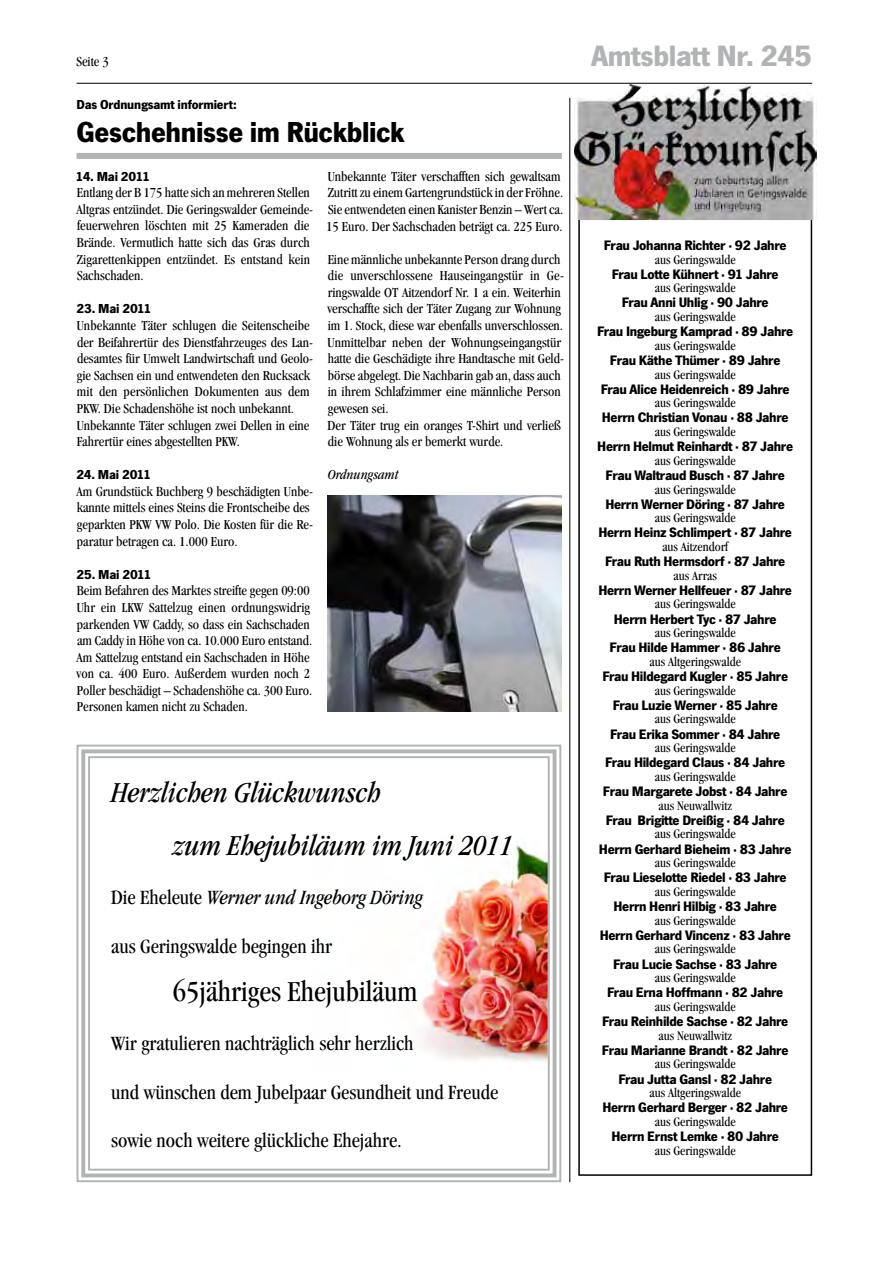
<style>
.page{position:relative;width:893px;height:1263px;background:#fff}
.page>*{position:absolute;margin:0;border:0;box-sizing:border-box;transform-origin:0 0}
.t1{font:700 30.6px "News Got T";letter-spacing:-.015em;color:#b1b3b4}
.t2{font:italic condensed 30px/53.1px "Garamond";color:#000}
.t3{font:700 30px "News Got T";letter-spacing:-.015em;color:#000}
.t4{font:condensed 30px "Garamond";color:#000}
.t5{font:condensed 21px "Garamond";color:#000}
.t6{font:italic condensed 21px "Garamond";color:#000}
.t7{font:condensed 14.25px/16.6px "Garamond";color:#000}
.t8{font:700 14.25px "News Got T";letter-spacing:-.025em;color:#000}
.t9{font:italic condensed 14.25px "Garamond";color:#000}
.t10{font:condensed 13.5px "Garamond";color:#000}
.t11{font:700 13.5px "News Got T";letter-spacing:-.015em;color:#000}
.t12{font:700 13.5px "News Got T";letter-spacing:-.035em;color:#000}
.s1{font-style:normal}
</style>
<div class="page">
<div style="left:578px;top:218px;width:234px;height:958px;border:2px solid #000"></div>
<div style="left:77px;top:153px;width:485px;height:6px;background:#b1b3b4"></div>
<img style="left:574px;top:84px;width:243px;height:136px">
<hr style="left:77px;top:83px;width:735px;height:1px;background:#000">
<hr style="left:569px;top:98px;width:1px;height:1084px;background:#000">
<svg style="left:76px;top:744px;width:486px;height:439px"></svg>
<div style="left:81px;top:749px;width:475px;height:428px;border:4px solid #b1b3b4"></div>
<div style="left:88px;top:756px;width:462px;height:414px;border:2px solid #b1b3b4"></div>
<img style="left:327px;top:496px;width:234px;height:215px">
<p class="t7" style="left:77px;top:53px;width:34px">Seite 3</p>
<h1 class="t1" style="left:591px;top:37px;width:222px">Amtsblatt Nr. 245</h1>
<p class="t11" style="left:77px;top:96px;width:162px">Das Ordnungsamt informiert:</p>
<h2 class="t3" style="left:77px;top:114px;width:330px">Geschehnisse im Rückblick</h2>
<p class="t12" style="left:76px;top:168px;width:76px">14. Mai 2011</p>
<p class="t7" style="left:77px;top:184px;width:238px">Entlang der B 175 hatte sich an mehreren Stellen Altgras entzündet. Die Geringswalder Gemeinde&shy;feuerwehren löschten mit 25 Kameraden die Brände. Vermutlich hatte sich das Gras durch Zigarettenkippen entzündet. Es entstand kein Sachschaden.</p>
<p class="t11" style="left:77px;top:301px;width:76px">23. Mai 2011</p>
<p class="t7" style="left:77px;top:317px;width:238px">Unbekannte Täter schlugen die Seitenscheibe der Beifahrertür des Dienstfahrzeuges des Lan&shy;desamtes für Umwelt Landwirtschaft und Geolo&shy;gie Sachsen ein und entwendeten den Rucksack mit den persönlichen Dokumenten aus dem PKW. Die Schadenshöhe ist noch unbekannt.<br>Unbekannte Täter schlugen zwei Dellen in eine Fahrertür eines abgestellten PKW.</p>
<p class="t11" style="left:77px;top:467px;width:76px">24. Mai 2011</p>
<p class="t7" style="left:77px;top:483px;width:238px">Am Grundstück Buchberg 9 beschädigten Unbe&shy;kannte mittels eines Steins die Frontscheibe des geparkten PKW VW Polo. Die Kosten für die Re&shy;paratur betragen ca. 1.000 Euro.</p>
<p class="t11" style="left:77px;top:566px;width:76px">25. Mai 2011</p>
<p class="t7" style="left:77px;top:582px;width:237px">Beim Befahren des Marktes streifte gegen 09:00<br>Uhr ein LKW Sattelzug einen ordnungswidrig parkenden VW Caddy, so dass ein Sachschaden am Caddy in Höhe von ca. 10.000 Euro entstand.<br>Am Sattelzug entstand ein Sachschaden in Höhe von ca. 400 Euro. Außerdem wurden noch 2<br>Poller beschädigt – Schadenshöhe ca. 300 Euro.<br>Personen kamen nicht zu Schaden.</p>
<p class="t7" style="left:326px;top:168px;width:239px">Unbekannte Täter verschafften sich gewaltsam Zutrittzu einemGartengrundstück in derFröhne.<br>Sie entwendeten einen Kanister Benzin – Wert ca.<br>15 Euro. Der Sachschaden beträgt ca. 225 Euro.</p>
<p class="t7" style="left:327px;top:251px;width:238px">Eine männliche unbekannte Person drang durch die unverschlossene Hauseingangstür in Ge&shy;ringswalde OT Aitzendorf Nr. 1 a ein. Weiterhin verschaffte sich der Täter Zugang zur Wohnung im 1. Stock, diese war ebenfalls unverschlossen.<br>Unmittelbar neben der Wohnungseingangstür hatte die Geschädigte ihre Handtasche mit Geld&shy;börse abgelegt. Die Nachbarin gab an, dass auch in ihrem Schlafzimmer eine männliche Person gewesen sei.<br>Der Täter trug ein oranges T-Shirt und verließ die Wohnung als er bemerkt wurde.</p>
<p class="t9" style="left:328px;top:467px;width:72px">Ordnungsamt</p>
<h2 class="t2" style="left:173px;top:766px;width:342px;text-indent:-62px">Herzlichen Glückwunsch<br>zum Ehejubiläum im Juni 2011</h2>
<h3 class="t6" style="left:111px;top:886px;width:313px"><span class="s1">Die Eheleute</span> Werner und Ingeborg Döring</h3>
<h3 class="t5" style="left:111px;top:934px;width:222px">aus Geringswalde begingen ihr</h3>
<h2 class="t4" style="left:173px;top:975px;width:246px">65jähriges Ehejubiläum</h2>
<h3 class="t5" style="left:111px;top:1032px;width:304px">Wir gratulieren nachträglich sehr herzlich</h3>
<h3 class="t5" style="left:111px;top:1080px;width:388px">und wünschen dem Jubelpaar Gesundheit und Freude</h3>
<h3 class="t5" style="left:111px;top:1129px;width:292px">sowie noch weitere glückliche Ehejahre.</h3>
<p class="t8" style="left:604px;top:237px;width:184px">Frau Johanna Richter · 92 Jahre</p>
<p class="t10" style="left:655px;top:252px;width:82px">aus Geringswalde</p>
<p class="t8" style="left:612px;top:265px;width:168px">Frau Lotte Kühnert · 91 Jahre</p>
<p class="t10" style="left:655px;top:280px;width:82px">aus Geringswalde</p>
<p class="t8" style="left:622px;top:294px;width:149px">Frau Anni Uhlig · 90 Jahre</p>
<p class="t10" style="left:655px;top:309px;width:82px">aus Geringswalde</p>
<p class="t8" style="left:597px;top:323px;width:198px">Frau Ingeburg Kamprad · 89 Jahre</p>
<p class="t10" style="left:655px;top:338px;width:82px">aus Geringswalde</p>
<p class="t8" style="left:610px;top:352px;width:172px">Frau Käthe Thümer · 89 Jahre</p>
<p class="t10" style="left:655px;top:367px;width:82px">aus Geringswalde</p>
<p class="t8" style="left:601px;top:380px;width:190px">Frau Alice Heidenreich · 89 Jahre</p>
<p class="t10" style="left:655px;top:395px;width:82px">aus Geringswalde</p>
<p class="t8" style="left:602px;top:409px;width:188px">Herrn Christian Vonau · 88 Jahre</p>
<p class="t10" style="left:655px;top:424px;width:82px">aus Geringswalde</p>
<p class="t8" style="left:597px;top:438px;width:197px">Herrn Helmut Reinhardt · 87 Jahre</p>
<p class="t10" style="left:655px;top:453px;width:82px">aus Geringswalde</p>
<p class="t8" style="left:606px;top:467px;width:181px">Frau Waltraud Busch · 87 Jahre</p>
<p class="t10" style="left:655px;top:482px;width:82px">aus Geringswalde</p>
<p class="t8" style="left:605px;top:495px;width:181px">Herrn Werner Döring · 87 Jahre</p>
<p class="t10" style="left:655px;top:510px;width:82px">aus Geringswalde</p>
<p class="t8" style="left:598px;top:524px;width:195px">Herrn Heinz Schlimpert · 87 Jahre</p>
<p class="t10" style="left:662px;top:539px;width:67px">aus Aitzendorf</p>
<p class="t8" style="left:605px;top:553px;width:182px">Frau Ruth Hermsdorf · 87 Jahre</p>
<p class="t10" style="left:674px;top:568px;width:45px">aus Arras</p>
<p class="t8" style="left:598px;top:582px;width:195px">Herrn Werner Hellfeuer · 87 Jahre</p>
<p class="t10" style="left:655px;top:597px;width:82px">aus Geringswalde</p>
<p class="t8" style="left:614px;top:610px;width:164px">Herrn Herbert Tyc · 87 Jahre</p>
<p class="t10" style="left:655px;top:625px;width:82px">aus Geringswalde</p>
<p class="t8" style="left:610px;top:639px;width:173px">Frau Hilde Hammer · 86 Jahre</p>
<p class="t10" style="left:650px;top:654px;width:93px">aus Altgeringswalde</p>
<p class="t8" style="left:602px;top:668px;width:187px">Frau Hildegard Kugler · 85 Jahre</p>
<p class="t10" style="left:655px;top:683px;width:82px">aus Geringswalde</p>
<p class="t8" style="left:613px;top:697px;width:167px">Frau Luzie Werner · 85 Jahre</p>
<p class="t10" style="left:655px;top:712px;width:82px">aus Geringswalde</p>
<p class="t8" style="left:610px;top:725px;width:172px">Frau Erika Sommer · 84 Jahre</p>
<p class="t10" style="left:655px;top:740px;width:82px">aus Geringswalde</p>
<p class="t8" style="left:605px;top:754px;width:182px">Frau Hildegard Claus · 84 Jahre</p>
<p class="t10" style="left:655px;top:769px;width:82px">aus Geringswalde</p>
<p class="t8" style="left:603px;top:783px;width:186px">Frau Margarete Jobst · 84 Jahre</p>
<p class="t10" style="left:659px;top:798px;width:75px">aus Neuwallwitz</p>
<p class="t8" style="left:606px;top:812px;width:181px">Frau Brigitte Dreißig · 84 Jahre</p>
<p class="t10" style="left:655px;top:827px;width:82px">aus Geringswalde</p>
<p class="t8" style="left:599px;top:840px;width:194px">Herrn Gerhard Bieheim · 83 Jahre</p>
<p class="t10" style="left:655px;top:855px;width:82px">aus Geringswalde</p>
<p class="t8" style="left:604px;top:869px;width:184px">Frau Lieselotte Riedel · 83 Jahre</p>
<p class="t10" style="left:655px;top:884px;width:82px">aus Geringswalde</p>
<p class="t8" style="left:613px;top:898px;width:165px">Herrn Henri Hilbig · 83 Jahre</p>
<p class="t10" style="left:655px;top:913px;width:82px">aus Geringswalde</p>
<p class="t8" style="left:600px;top:927px;width:193px">Herrn Gerhard Vincenz · 83 Jahre</p>
<p class="t10" style="left:655px;top:942px;width:82px">aus Geringswalde</p>
<p class="t8" style="left:613px;top:955px;width:166px">Frau Lucie Sachse · 83 Jahre</p>
<p class="t10" style="left:655px;top:970px;width:82px">aus Geringswalde</p>
<p class="t8" style="left:607px;top:984px;width:178px">Frau Erna Hoffmann · 82 Jahre</p>
<p class="t10" style="left:655px;top:999px;width:82px">aus Geringswalde</p>
<p class="t8" style="left:602px;top:1013px;width:188px">Frau Reinhilde Sachse · 82 Jahre</p>
<p class="t10" style="left:659px;top:1028px;width:75px">aus Neuwallwitz</p>
<p class="t8" style="left:602px;top:1042px;width:188px">Frau Marianne Brandt · 82 Jahre</p>
<p class="t10" style="left:655px;top:1057px;width:82px">aus Geringswalde</p>
<p class="t8" style="left:618px;top:1070px;width:155px">Frau Jutta Gansl · 82 Jahre</p>
<p class="t10" style="left:650px;top:1085px;width:93px">aus Altgeringswalde</p>
<p class="t8" style="left:602px;top:1099px;width:187px">Herrn Gerhard Berger · 82 Jahre</p>
<p class="t10" style="left:655px;top:1114px;width:82px">aus Geringswalde</p>
<p class="t8" style="left:611px;top:1128px;width:169px">Herrn Ernst Lemke · 80 Jahre</p>
<p class="t10" style="left:655px;top:1143px;width:82px">aus Geringswalde</p>
</div>
